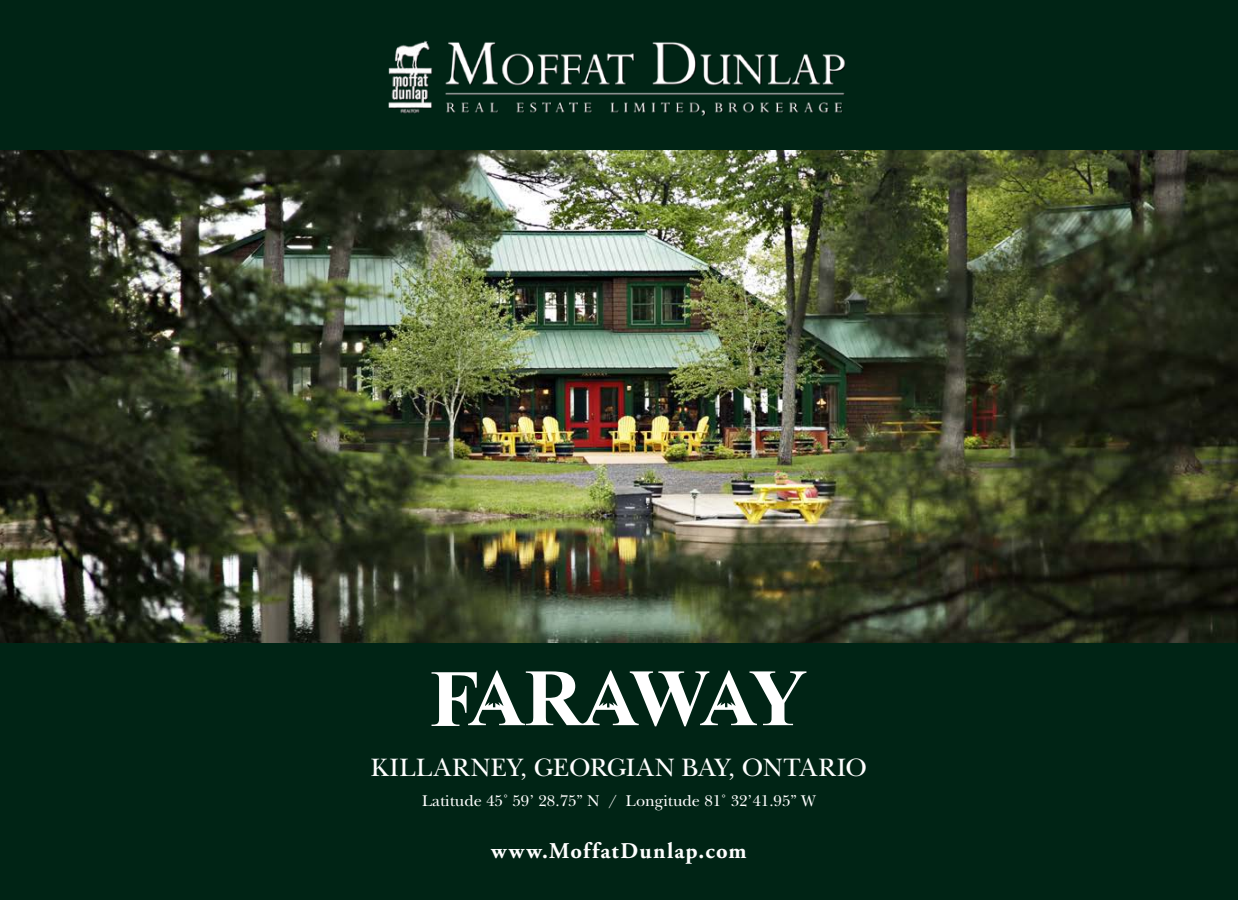
<style>
.page{position:relative;width:1238px;height:900px;background:#fff}
.page>*{position:absolute;margin:0;border:0;box-sizing:border-box;transform-origin:0 0}
.t1{font:26.25px "New Baskerville";letter-spacing:.02em;color:#fff}
.t2{font:700 22.5px "Adobe Garamond Pro";letter-spacing:.06em;color:#fff}
.t3{font:16.25px "New Baskerville";color:#fff}
</style>
<div class="page">
<img style="left:0;top:149px;width:1238px;height:495px">
<div style="left:0;top:0;width:1238px;height:149px;background:#002415"></div>
<img style="left:388px;top:40px;width:457px;height:76px">
<div style="left:0;top:644px;width:1238px;height:256px;background:#002415"></div>
<svg style="left:431px;top:670px;width:375px;height:56px"></svg>
<h1 class="t1" style="left:371px;top:752px;width:498px">KILLARNEY, GEORGIAN BAY, ONTARIO</h1>
<p class="t3" style="left:422px;top:791px;width:395px">Latitude 45˚ 59’ 28.75” N / Longitude 81˚ 32’41.95” W</p>
<h2 class="t2" style="left:491px;top:838px;width:257px">www.MoffatDunlap.com</h2>
</div>
